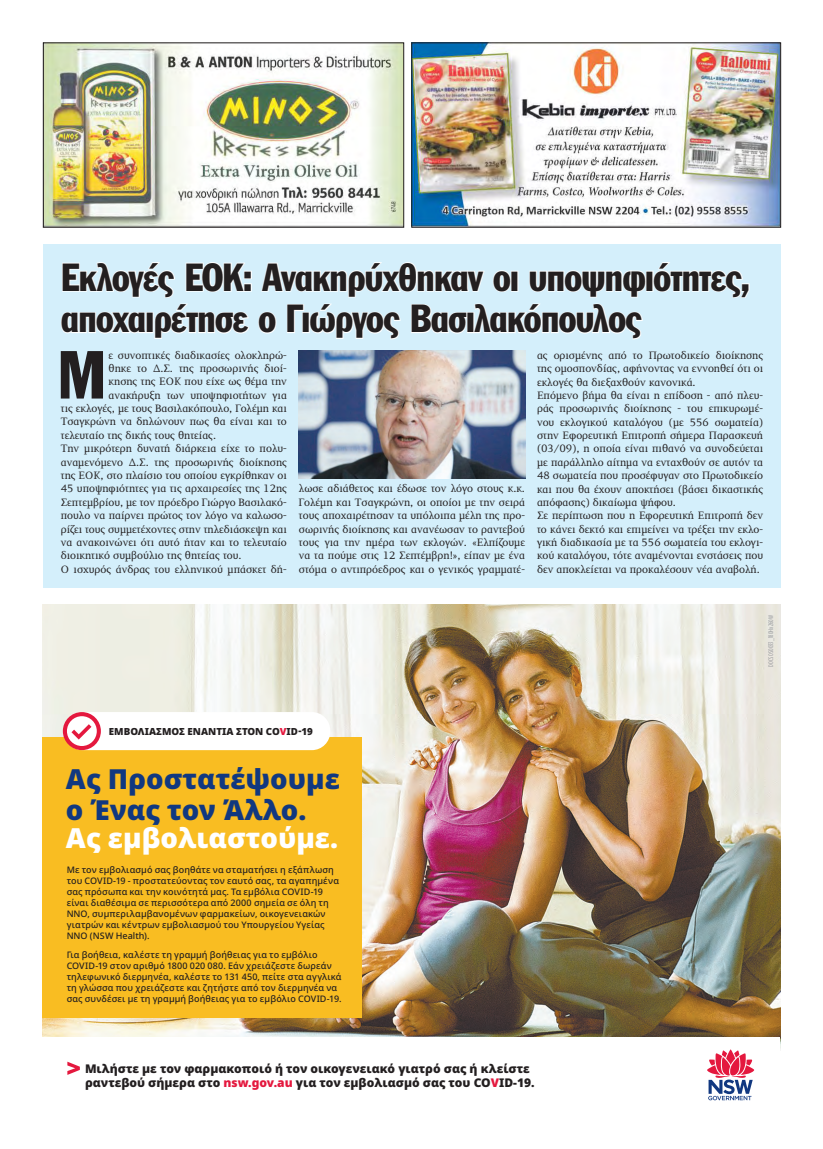
<style>
.page{position:relative;width:823px;height:1149px;background:#fff}
.page>*{position:absolute;margin:0;border:0;box-sizing:border-box;transform-origin:0 0}
.t1{font:66.6px "Franklin Gothic Greek Cond";color:#231f20}
.t2{font:38.5px/41.4px "Franklin Gothic Greek Cond";letter-spacing:-.015em;color:#231f20}
.t3{font:900 27.6px/31px "Noto Sans";color:#113880}
.t4{font:900 27.6px "Noto Sans";color:#fff}
.t5{font:900 15.8px/16.6px "Public Sans NSW";letter-spacing:-.005em;color:#231f20}
.t6{font:900 12px/14.4px "Noto Sans";color:#231f20}
.t7{font:11px/13.3px "PF Diplomat";color:#231f20;text-align:justify}
.t8{font:900 9.8px "Noto Sans";color:#231f20}
.t9{font:500 9px/11px "Noto Sans";letter-spacing:.01em;color:#231f20}
.t10{font:6.6px "Gotham Condensed";letter-spacing:.02em;color:#939598}
.s1{color:#e4183e}
</style>
<div class="page">
<div style="left:43px;top:244px;width:737px;height:343px;background:#d4effb"></div>
<img style="left:45px;top:45px;width:357px;height:180px">
<div style="left:43px;top:43px;width:361px;height:184px;border:1px solid #231f20"></div>
<img style="left:413px;top:45px;width:365px;height:180px">
<img style="left:43px;top:604px;width:737px;height:432px">
<div style="left:43px;top:737px;width:318px;height:280px;background:#f9bd22"></div>
<div style="left:64px;top:711px;width:266px;height:39px;background:#fff;border-radius:18px"></div>
<svg style="left:63px;top:711px;width:38px;height:38px"></svg>
<svg style="left:707px;top:1049px;width:47px;height:50px"></svg>
<svg style="left:67px;top:1061px;width:13px;height:13px"></svg>
<div style="left:645px;top:271px;width:8px;height:20px;border:2px solid #fff"></div>
<svg style="left:652px;top:262px;width:98px;height:36px"></svg>
<svg style="left:61px;top:262px;width:585px;height:78px"></svg>
<img style="left:299px;top:350px;width:225px;height:128px">
<h2 class="t2" style="left:61px;top:257px;width:690px">Εκλογές ΕΟΚ: Ανακηρύχθηκαν οι υποψηφιότητες, αποχαιρέτησε ο Γιώργος Βασιλακόπουλος</h2>
<h1 class="t1" style="left:58px;top:337px;width:50px">Μ</h1>
<p class="t7" style="left:108px;top:349px;width:180px">ε συνοπτικές διαδικασίες ολοκληρώ-</p>
<p class="t7" style="left:108px;top:362px;width:180px">θηκε το Δ.Σ. της προσωρινής διοί-</p>
<p class="t7" style="left:108px;top:375px;width:180px">κησης της ΕΟΚ που είχε ως θέμα την</p>
<p class="t7" style="left:108px;top:388px;width:180px">ανακήρυξη των υποψηφιοτήτων για</p>
<p class="t7" style="left:61px;top:402px;width:227px">τις εκλογές, με τους Βασιλακόπουλο, Γολέμη και</p>
<p class="t7" style="left:61px;top:415px;width:227px">Τσαγκρώνη να δηλώνουν πως θα είναι και το</p>
<p class="t7" style="left:61px;top:428px;width:157px">τελευταίο της δικής τους θητείας.</p>
<p class="t7" style="left:61px;top:442px;width:227px">Την μικρότερη δυνατή διάρκεια είχε το πολυ-</p>
<p class="t7" style="left:61px;top:455px;width:227px">αναμενόμενο Δ.Σ. της προσωρινής διοίκησης</p>
<p class="t7" style="left:61px;top:468px;width:227px">της ΕΟΚ, στο πλαίσιο του οποίου εγκρίθηκαν οι</p>
<p class="t7" style="left:61px;top:482px;width:227px">45 υποψηφιότητες για τις αρχαιρεσίες της 12ης</p>
<p class="t7" style="left:61px;top:495px;width:227px">Σεπτεμβρίου, με τον πρόεδρο Γιώργο Βασιλακό-</p>
<p class="t7" style="left:61px;top:509px;width:227px">πουλο να παίρνει πρώτος τον λόγο να καλωσο-</p>
<p class="t7" style="left:61px;top:522px;width:227px">ρίζει τους συμμετέχοντες στην τηλεδιάσκεψη και</p>
<p class="t7" style="left:61px;top:535px;width:227px">να ανακοινώνει ότι αυτό ήταν και το τελευταίο</p>
<p class="t7" style="left:61px;top:549px;width:182px">διοικητικό συμβούλιο της θητείας του.</p>
<p class="t7" style="left:61px;top:562px;width:227px">Ο ισχυρός άνδρας του ελληνικού μπάσκετ δή-</p>
<p class="t7" style="left:299px;top:482px;width:227px">λωσε αδιάθετος και έδωσε τον λόγο στους κ.κ.<br>Γολέμη και Τσαγκρώνη, οι οποίοι με την σειρά τους αποχαιρέτησαν τα υπόλοιπα μέλη της προ&shy;σωρινής διοίκησης και ανανέωσαν το ραντεβού τους για την ημέρα των εκλογών. «Ελπίζουμε να τα πούμε στις 12 Σεπτέμβρη!», είπαν με ένα στόμα ο αντιπρόεδρος και ο γενικός γραμματέ-</p>
<p class="t7" style="left:536px;top:349px;width:227px;text-align:left">ας ορισμένης από το Πρωτοδικείο διοίκησης της ομοσπονδίας, αφήνοντας να εννοηθεί ότι οι εκλογές θα διεξαχθούν κανονικά.<br>Επόμενο βήμα θα είναι η επίδοση - από πλευ&shy;ράς προσωρινής διοίκησης - του επικυρωμέ&shy;νου εκλογικού καταλόγου (με 556 σωματεία) στην Εφορευτική Επιτροπή σήμερα Παρασκευή (03/09), η οποία είναι πιθανό να συνοδεύεται με παράλληλο αίτημα να ενταχθούν σε αυτόν τα 48 σωματεία που προσέφυγαν στο Πρωτοδικείο και που θα έχουν αποκτήσει (βάσει δικαστικής απόφασης) δικαίωμα ψήφου.<br>Σε περίπτωση που η Εφορευτική Επιτροπή δεν το κάνει δεκτό και επιμείνει να τρέξει την εκλο&shy;γική διαδικασία με τα 556 σωματεία του εκλογι&shy;κού καταλόγου, τότε αναμένονται ενστάσεις που δεν αποκλείεται να προκαλέσουν νέα αναβολή.</p>
<p class="t10" style="left:766px;top:666px;width:53px;rotate:-90deg">DOCSOS0033_180Hx260W</p>
<p class="t8" style="left:109px;top:723px;width:205px">ΕΜΒΟΛΙΑΣΜΟΣ ΕΝΑΝΤΙΑ ΣΤΟΝ CO<span class="s1">V</span>ID-19</p>
<h3 class="t3" style="left:66px;top:763px;width:275px">Ας Προστατέψουμε ο Ένας τον Άλλο.</h3>
<h3 class="t4" style="left:66px;top:816px;width:273px">Ας εμβολιαστούμε.</h3>
<p class="t9" style="left:67px;top:863px;width:273px">Με τον εμβολιασμό σας βοηθάτε να σταματήσει η εξάπλωση του COVID-19 - προστατεύοντας τον εαυτό σας, τα αγαπημένα σας πρόσωπα και την κοινότητά μας. Τα εμβόλια COVID-19 είναι διαθέσιμα σε περισσότερα από 2000 σημεία σε όλη τη ΝΝΟ, συμπεριλαμβανομένων φαρμακείων, οικογενειακών γιατρών και κέντρων εμβολιασμού του Υπουργείου Υγείας ΝΝΟ (NSW Health).</p>
<p class="t9" style="left:67px;top:949px;width:276px">Για βοήθεια, καλέστε τη γραμμή βοήθειας για το εμβόλιο COVID-19 στον αριθμό 1800 020 080. Εάν χρειάζεστε δωρεάν τηλεφωνικό διερμηνέα, καλέστε το 131 450, πείτε στα αγγλικά τη γλώσσα που χρειάζεστε και ζητήστε από τον διερμηνέα να σας συνδέσει με τη γραμμή βοήθειας για το εμβόλιο COVID-19.</p>
<h3 class="t5" style="left:85px;top:1058px;width:325px">Talk to your pharmacist or GP or book your<br>CO<span class="s1">V</span>ID-19 vaccination today at <span class="s1">nsw.gov.au</span></h3>
<p class="t6" style="left:85px;top:1060px;width:451px">Μιλήστε με τον φαρμακοποιό ή τον οικογενειακό γιατρό σας ή κλείστε ραντεβού σήμερα στο <span class="s1">nsw.gov.au</span> για τον εμβολιασμό σας του CO<span class="s1">V</span>ID-19.</p>
</div>
